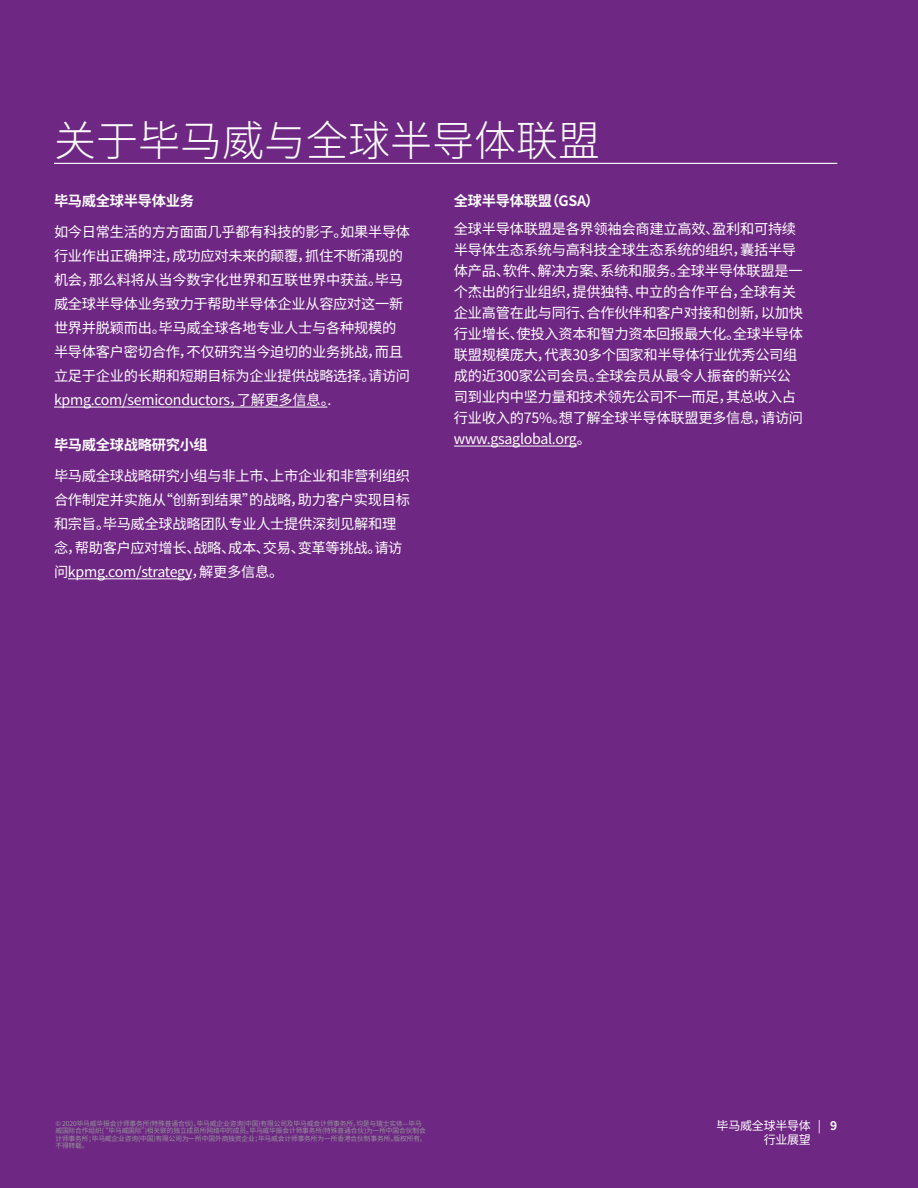
<style>
.page{position:relative;width:918px;height:1188px;background:#6f2784}
.page>*{position:absolute;margin:0;border:0;box-sizing:border-box;transform-origin:0 0}
.t1{font:300 42px "Noto Sans CJ Ksc";color:#fff}
.t2{font:14.25px/24px "Noto Sans CJ Ksc";letter-spacing:-.02em;color:#fff}
.t3{font:700 14.25px "Noto Sans CJ Ksc";letter-spacing:-.02em;color:#fff}
.t4{font:12px/13.5px "Noto Sans CJ Ksc";letter-spacing:-.02em;color:#fff}
.t5{font:700 12px "Noto Sans CJ Ksc";color:#fff}
.t6{font:6.75px/7.5px "Noto Sans CJ Ksc";letter-spacing:-.02em;color:#939598}
</style>
<div class="page">
<hr style="left:54px;top:163px;width:783px;height:1px;background:#fff">
<hr style="left:54px;top:407px;width:273px;height:1px;background:#fff">
<hr style="left:68px;top:578px;width:124px;height:1px;background:#fff">
<hr style="left:454px;top:446px;width:123px;height:1px;background:#fff">
<h1 class="t1" style="left:54px;top:117px;width:547px">关于毕马威与全球半导体联盟</h1>
<p class="t3" style="left:54px;top:193px;width:141px">毕马威全球半导体业务</p>
<p class="t2" style="left:54px;top:220px;width:358px">如今日常生活的方方面面几乎都有科技的影子。如果半导体行业作出正确押注，成功应对未来的颠覆，抓住不断涌现的机会，那么料将从当今数字化世界和互联世界中获益。毕马威全球半导体业务致力于帮助半导体企业从容应对这一新世界并脱颖而出。毕马威全球各地专业人士与各种规模的半导体客户密切合作，不仅研究当今迫切的业务挑战，而且立足于企业的长期和短期目标为企业提供战略选择。请访问kpmg.com/semiconductors，了解更多信息。.</p>
<p class="t3" style="left:54px;top:437px;width:155px">毕马威全球战略研究小组</p>
<p class="t2" style="left:54px;top:464px;width:358px">毕马威全球战略研究小组与非上市、上市企业和非营利组织合作制定并实施从“创新到结果”的战略，助力客户实现目标和宗旨。毕马威全球战略团队专业人士提供深刻见解和理念，帮助客户应对增长、战略、成本、交易、变革等挑战。请访问kpmg.com/strategy，解更多信息。</p>
<p class="t3" style="left:454px;top:193px;width:147px">全球半导体联盟（GSA）</p>
<p class="t2" style="left:454px;top:219px;width:351px;line-height:21px">全球半导体联盟是各界领袖会商建立高效、盈利和可持续半导体生态系统与高科技全球生态系统的组织，囊括半导体产品、软件、解决方案、系统和服务。全球半导体联盟是一个杰出的行业组织，提供独特、中立的合作平台，全球有关企业高管在此与同行、合作伙伴和客户对接和创新，以加快行业增长、使投入资本和智力资本回报最大化。全球半导体联盟规模庞大，代表30多个国家和半导体行业优秀公司组成的近300家公司会员。全球会员从最令人振奋的新兴公司到业内中坚力量和技术领先公司不一而足，其总收入占行业收入的75%。想了解全球半导体联盟更多信息，请访问www.gsaglobal.org。</p>
<p class="t6" style="left:55px;top:1120px;width:372px">© 2020毕马威华振会计师事务所(特殊普通合伙)、毕马威企业咨询(中国)有限公司及毕马威会计师事务所，均是与瑞士实体—毕马威国际合作组织( “毕马威国际”)相关联的独立成员所网络中的成员。毕马威华振会计师事务所(特殊普通合伙)为一所中国合伙制会计师事务所；毕马威企业咨询(中国)有限公司为一所中国外商独资企业；毕马威会计师事务所为一所香港合伙制事务所。版权所有，不得转载。</p>
<p class="t4" style="left:764px;top:1119px;width:59px;text-indent:-47px">毕马威全球半导体 |行业展望</p>
<p class="t5" style="left:830px;top:1119px;width:9px">9</p>
</div>
